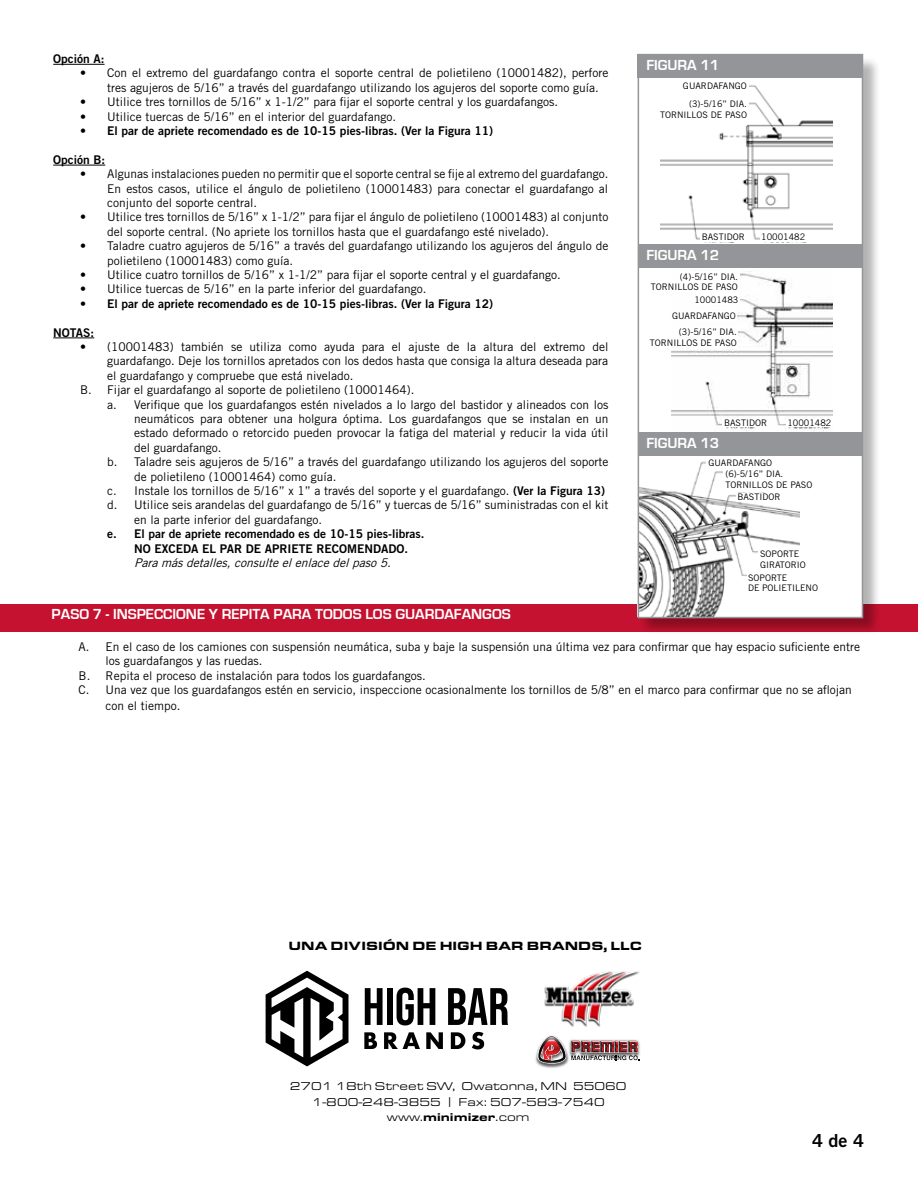
<style>
.page{position:relative;width:918px;height:1188px;background:#fff}
.page>*{position:absolute;margin:0;border:0;box-sizing:border-box;transform-origin:0 0}
.t1{font:18px "Trade Gothic LT Std Bd 2";color:#000}
.t2{font:700 15px "Eurostile";color:#fff}
.t3{font:900 12.45px "Eurostile Ext";color:#000}
.t4{font:12px/14.4px "Trade Gothic LT Std";color:#000}
.t5{font:12px/14.4px "Trade Gothic LT Std Bd 2";color:#000}
.t6{font:italic 12px "Trade Gothic LT Std";color:#000}
.t7{font:11.7px/15.8px "Eurostile Ext";color:#000;text-align:center}
.t8{font:9px/10.8px "Trade Gothic LT Std";color:#000;text-align:right}
.s1{font-family:"Trade Gothic LT Std Bd 2"}
.s2{font-weight:900}
</style>
<div class="page">
<div style="left:0;top:604px;width:918px;height:27px;background:#c41230"></div>
<img style="left:535px;top:1035px;width:31px;height:33px">
<img style="left:639px;top:1042px;width:1px;height:14px">
<svg style="left:537px;top:1036px;width:102px;height:28px"></svg>
<img style="left:544px;top:971px;width:96px;height:56px">
<svg style="left:365px;top:988px;width:18px;height:37px"></svg>
<div style="left:387px;top:988px;width:6px;height:37px;background:#000"></div>
<svg style="left:397px;top:988px;width:38px;height:37px"></svg>
<svg style="left:448px;top:988px;width:60px;height:37px"></svg>
<svg style="left:364px;top:1032px;width:13px;height:17px"></svg>
<div style="left:639px;top:56px;width:242px;height:579px;background:#000;opacity:.3"></div>
<div style="left:638px;top:54px;width:225px;height:563px;background:#fff"></div>
<svg style="left:384px;top:1032px;width:36px;height:17px"></svg>
<svg style="left:426px;top:1032px;width:17px;height:17px"></svg>
<svg style="left:451px;top:1032px;width:14px;height:17px"></svg>
<svg style="left:472px;top:1032px;width:12px;height:17px"></svg>
<svg style="left:266px;top:971px;width:82px;height:95px"></svg>
<img style="left:641px;top:461px;width:159px;height:154px">
<img style="left:660px;top:85px;width:173px;height:158px">
<img style="left:672px;top:271px;width:161px;height:161px">
<div style="left:638px;top:54px;width:225px;height:24px;background:#939598"></div>
<div style="left:638px;top:244px;width:225px;height:24px;background:#939598"></div>
<div style="left:638px;top:432px;width:225px;height:24px;background:#939598"></div>
<hr style="left:53px;top:64px;width:52px;height:1px;background:#000">
<hr style="left:53px;top:165px;width:52px;height:1px;background:#000">
<hr style="left:53px;top:338px;width:41px;height:1px;background:#000">
<div style="left:638px;top:54px;width:225px;height:564px;border:2px solid #939598"></div>
<div style="left:760px;top:232px;width:53px;height:10px;background:#fff"></div>
<div style="left:701px;top:232px;width:42px;height:10px;background:#fff"></div>
<div style="left:708px;top:80px;width:40px;height:11px;background:#fff"></div>
<div style="left:687px;top:99px;width:62px;height:22px;background:#fff"></div>
<div style="left:681px;top:328px;width:56px;height:21px;background:#fff"></div>
<div style="left:694px;top:311px;width:43px;height:10px;background:#fff"></div>
<div style="left:699px;top:295px;width:40px;height:11px;background:#fff"></div>
<div style="left:678px;top:271px;width:62px;height:22px;background:#fff"></div>
<div style="left:722px;top:418px;width:34px;height:9px;background:#fff"></div>
<div style="left:786px;top:419px;width:48px;height:8px;background:#fff"></div>
<div style="left:758px;top:548px;width:38px;height:21px;background:#fff"></div>
<div style="left:706px;top:459px;width:43px;height:10px;background:#fff"></div>
<div style="left:723px;top:469px;width:62px;height:22px;background:#fff"></div>
<div style="left:736px;top:493px;width:34px;height:8px;background:#fff"></div>
<div style="left:747px;top:573px;width:49px;height:20px;background:#fff"></div>
<p class="t5" style="left:53px;top:51px;width:53px">Opción A:</p>
<p class="t4" style="left:107px;top:66px;width:503px;text-indent:-27px">• Con el extremo del guardafango contra el soporte central de polietileno (10001482), perfore tres agujeros de 5/16” a través del guardafango utilizando los agujeros del soporte como guía.</p>
<p class="t4" style="left:80px;top:95px;width:479px">• Utilice tres tornillos de 5/16” x 1-1/2” para fijar el soporte central y los guardafangos.</p>
<p class="t4" style="left:80px;top:109px;width:317px">• Utilice tuercas de 5/16” en el interior del guardafango.</p>
<p class="t5" style="left:80px;top:123px;width:414px">• El par de apriete recomendado es de 10-15 pies-libras. (Ver la Figura 11)</p>
<p class="t5" style="left:53px;top:152px;width:54px">Opción B:</p>
<p class="t4" style="left:107px;top:167px;width:503px;text-align:justify;text-indent:-27px">• Algunas instalaciones pueden no permitir que el soporte central se fije al extremo del guardafango.<br>En estos casos, utilice el ángulo de polietileno (10001483) para conectar el guardafango al conjunto del soporte central.</p>
<p class="t4" style="left:107px;top:210px;width:503px;text-indent:-27px">• Utilice tres tornillos de 5/16” x 1-1/2” para fijar el ángulo de polietileno (10001483) al conjunto del soporte central. (No apriete los tornillos hasta que el guardafango esté nivelado).</p>
<p class="t4" style="left:107px;top:239px;width:503px;text-indent:-27px">• Taladre cuatro agujeros de 5/16” a través del guardafango utilizando los agujeros del ángulo de polietileno (10001483) como guía.</p>
<p class="t4" style="left:80px;top:267px;width:482px">• Utilice cuatro tornillos de 5/16” x 1-1/2” para fijar el soporte central y el guardafango.</p>
<p class="t4" style="left:80px;top:282px;width:348px">• Utilice tuercas de 5/16” en la parte inferior del guardafango.</p>
<p class="t5" style="left:80px;top:296px;width:414px">• El par de apriete recomendado es de 10-15 pies-libras. (Ver la Figura 12)</p>
<p class="t5" style="left:53px;top:325px;width:43px">NOTAS:</p>
<p class="t4" style="left:80px;top:339px;width:530px">• (10001483) también se utiliza como ayuda para el ajuste de la altura del extremo del</p>
<p class="t4" style="left:107px;top:354px;width:503px">guardafango. Deje los tornillos apretados con los dedos hasta que consiga la altura deseada para</p>
<p class="t4" style="left:107px;top:368px;width:248px">el guardafango y compruebe que está nivelado.</p>
<p class="t4" style="left:80px;top:383px;width:336px">B. Fijar el guardafango al soporte de polietileno (10001464).</p>
<p class="t4" style="left:107px;top:397px;width:503px">a. Verifique que los guardafangos estén nivelados a lo largo del bastidor y alineados con los</p>
<p class="t4" style="left:134px;top:411px;width:476px">neumáticos para obtener una holgura óptima. Los guardafangos que se instalan en un</p>
<p class="t4" style="left:134px;top:426px;width:476px">estado deformado o retorcido pueden provocar la fatiga del material y reducir la vida útil</p>
<p class="t4" style="left:134px;top:440px;width:89px">del guardafango.</p>
<p class="t4" style="left:107px;top:455px;width:503px">b. Taladre seis agujeros de 5/16” a través del guardafango utilizando los agujeros del soporte</p>
<p class="t4" style="left:134px;top:469px;width:204px">de polietileno (10001464) como guía.</p>
<p class="t4" style="left:107px;top:483px;width:499px">c. Instale los tornillos de 5/16” x 1” a través del soporte y el guardafango. <span class="s1">(Ver la Figura 13)</span></p>
<p class="t4" style="left:107px;top:498px;width:503px">d. Utilice seis arandelas del guardafango de 5/16” y tuercas de 5/16” suministradas con el kit</p>
<p class="t4" style="left:134px;top:512px;width:189px">en la parte inferior del guardafango.</p>
<p class="t5" style="left:134px;top:527px;width:292px;text-indent:-27px">e. El par de apriete recomendado es de 10-15 pies-libras.<br>NO EXCEDA EL PAR DE APRIETE RECOMENDADO.</p>
<p class="t6" style="left:134px;top:556px;width:262px">Paramásdetalles,consulteelenlacedelpaso5.</p>
<p class="t2" style="left:52px;top:606px;width:461px">PASO 7 - INSPECCIONE Y REPITA PARA TODOS LOS GUARDAFANGOS</p>
<p class="t4" style="left:79px;top:639px;width:783px">A. En el caso de los camiones con suspensión neumática, suba y baje la suspensión una última vez para confirmar que hay espacio suficiente entre</p>
<p class="t4" style="left:106px;top:654px;width:158px">los guardafangos y las ruedas.</p>
<p class="t4" style="left:79px;top:668px;width:349px">B. Repita el proceso de instalación para todos los guardafangos.</p>
<p class="t4" style="left:79px;top:683px;width:775px">C. Una vez que los guardafangos estén en servicio, inspeccione ocasionalmente los tornillos de 5/8” en el marco para confirmar que no se aflojan</p>
<p class="t4" style="left:106px;top:699px;width:76px">con el tiempo.</p>
<p class="t2" style="left:646px;top:57px;width:75px">FIGURA 11</p>
<p class="t8" style="left:683px;top:76px;width:66px;line-height:18.6px">GUARDAFANGO (3)-5/16” DIA.</p>
<p class="t8" style="left:660px;top:110px;width:89px">TORNILLOS DE PASO</p>
<p class="t8" style="left:702px;top:231px;width:45px">BASTIDOR</p>
<p class="t8" style="left:761px;top:231px;width:45px">10001482</p>
<p class="t2" style="left:646px;top:247px;width:75px">FIGURA 12</p>
<p class="t8" style="left:651px;top:271px;width:89px">(4)-5/16” DIA.<br>TORNILLOS DE PASO</p>
<p class="t8" style="left:694px;top:294px;width:45px">10001483</p>
<p class="t8" style="left:672px;top:310px;width:65px">GUARDAFANGO</p>
<p class="t8" style="left:650px;top:327px;width:89px">(3)-5/16” DIA.<br>TORNILLOS DE PASO</p>
<p class="t8" style="left:724px;top:418px;width:45px">BASTIDOR</p>
<p class="t8" style="left:787px;top:418px;width:45px">10001482</p>
<p class="t2" style="left:646px;top:435px;width:75px">FIGURA 13</p>
<p class="t8" style="left:725px;top:457px;width:89px;line-height:11.2px;text-align:left;text-indent:-17px">GUARDAFANGO (6)-5/16” DIA.<br>TORNILLOS DE PASO</p>
<p class="t8" style="left:737px;top:491px;width:45px">BASTIDOR</p>
<p class="t8" style="left:760px;top:548px;width:47px;text-align:left">SOPORTE<br>GIRATORIO</p>
<p class="t8" style="left:748px;top:572px;width:71px;text-align:left">SOPORTE<br>DE POLIETILENO</p>
<p class="t3" style="left:288px;top:937px;width:355px">UNA DIVISIÓN DE HIGH BAR BRANDS, LLC</p>
<p class="t7" style="left:290px;top:1077px;width:338px">2701 18th Street SW, Owatonna, MN 55060<br>1-800-248-3855 | Fax: 507-583-7540 www.<span class="s2">minimizer</span>.com</p>
<h1 class="t1" style="left:812px;top:1129px;width:53px">4 de 4</h1>
</div>
